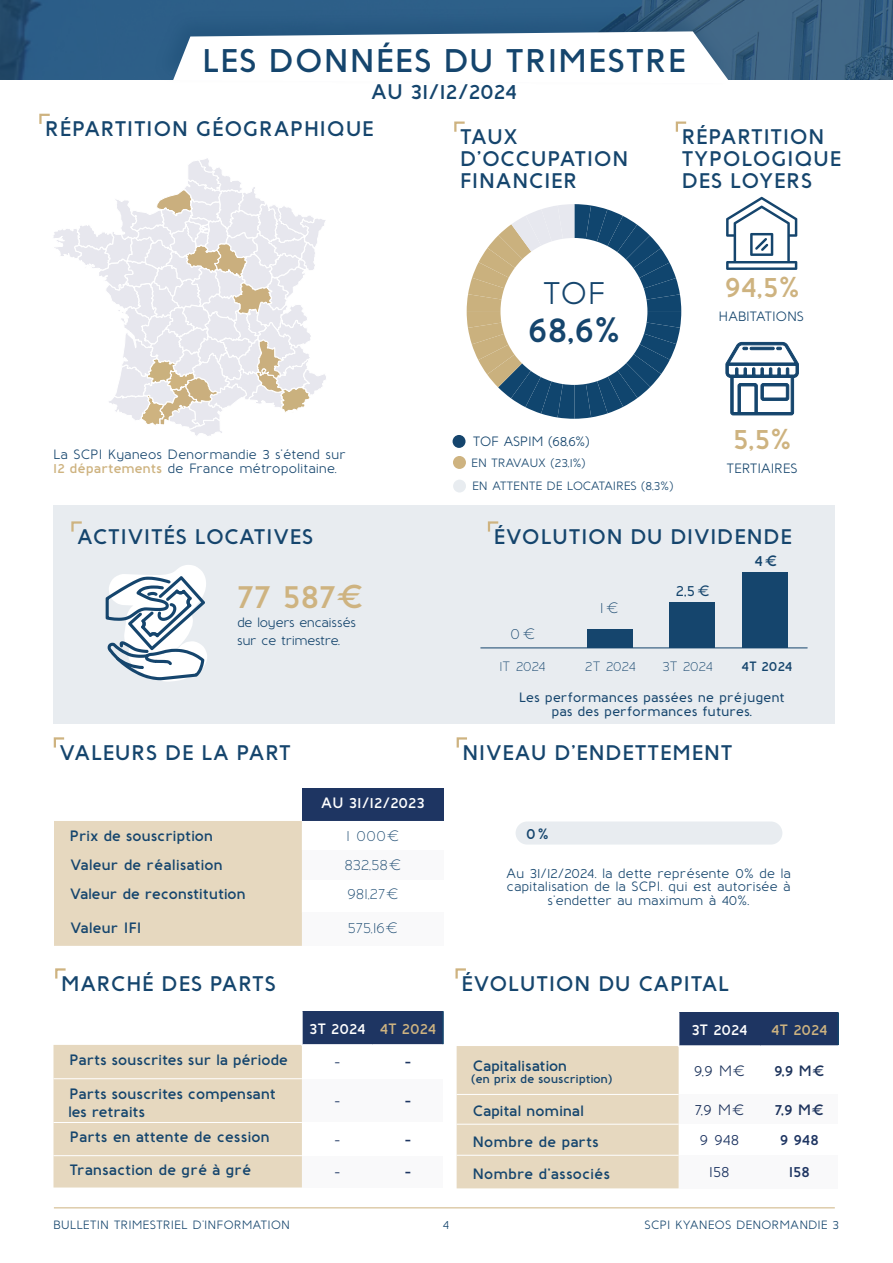
<style>
.page{position:relative;width:893px;height:1263px;background:#fff}
.page>*{position:absolute;margin:0;border:0;box-sizing:border-box;transform-origin:0 0}
.t1{font:600 35.25px "Baufra";color:#15456d}
.t2{font:600 33px "Baufra";color:#ceb380}
.t3{font:600 32.7px "Baufra";letter-spacing:.01em;color:#15456d}
.t4{font:500 31.2px "Baufra";color:#15456d}
.t5{font:600 28.8px "Baufra";color:#ceb380}
.t6{font:600 21.15px/22px "Baufra";letter-spacing:.01em;color:#15456d}
.t7{font:600 21.15px/44.5px "Baufra";letter-spacing:-.02em;color:#15456d;text-align:right}
.t8{font:600 15px/18px "Baufra";letter-spacing:-.01em;color:#15456d}
.t9{font:600 15px "Baufra";letter-spacing:-.015em;color:#fff}
.t10{font:15px "Baufra";color:#15456d}
.t11{font:500 15px "Baufra";letter-spacing:-.005em;color:#1e3562}
.t12{font:600 15px "Baufra";color:#1e3562}
.t13{font:600 15px "Baufra";letter-spacing:-.02em;color:#ceb380}
.t14{font:500 15px "Baufra";color:#1d335b}
.t15{font:600 15px "Baufra";color:#1d335b}
.t16{font:500 15px "Baufra";color:#1d335c}
.t17{font:600 15px "Baufra";color:#1d335c}
.t18{font:500 15px "Baufra";color:#1d3662}
.t19{font:600 15px "Baufra";color:#1d3662}
.t20{font:600 15px "Baufra";color:#15456d}
.t21{font:500 13.5px/13.5px "Baufra";letter-spacing:-.02em;color:#15456d}
.t22{font:600 13.5px/13.5px "Baufra";letter-spacing:-.01em;color:#15456d;text-align:center}
.t23{font:500 13.5px/18px "Baufra";letter-spacing:-.04em;color:#15456d}
.t24{font:13.5px "Baufra";letter-spacing:-.03em;color:#15456d}
.t25{font:600 13.5px "Baufra";letter-spacing:-.02em;color:#15456d}
.t26{font:500 12px "Baufra";letter-spacing:-.01em;color:#15456d}
.t27{font:600 12px "Baufra";letter-spacing:-.015em;color:#15456d}
.s1{font-weight:600;color:#ceb380}
.s2{color:#ceb380}
</style>
<div class="page">
<hr style="left:54px;top:1207px;width:781px;height:1px;background:#ceb380">
<img style="left:0;top:0;width:893px;height:80px">
<div style="left:53px;top:505px;width:782px;height:219px;background:#e8ecf0"></div>
<svg style="left:71px;top:521px;width:11px;height:11px"></svg>
<svg style="left:487px;top:521px;width:12px;height:11px"></svg>
<div style="left:302px;top:1011px;width:71px;height:34px;background:#1e3562"></div>
<div style="left:373px;top:1011px;width:70px;height:34px;background:#1e3562"></div>
<div style="left:53px;top:1045px;width:249px;height:142px;background:#e6d8bf"></div>
<div style="left:302px;top:1079px;width:71px;height:43px;background:#f9f9fa"></div>
<div style="left:373px;top:1079px;width:70px;height:43px;background:#f9f9fa"></div>
<div style="left:302px;top:1156px;width:71px;height:31px;background:#f9f9fa"></div>
<div style="left:373px;top:1156px;width:70px;height:31px;background:#f9f9fa"></div>
<hr style="left:301px;top:1011px;width:2px;height:33px;background:#fff">
<hr style="left:301px;top:1044px;width:72px;height:2px;background:#fff">
<hr style="left:373px;top:1044px;width:71px;height:2px;background:#fff">
<hr style="left:442px;top:1011px;width:2px;height:33px;background:#15456d">
<hr style="left:53px;top:1078px;width:249px;height:1px;background:#fff">
<hr style="left:53px;top:1122px;width:249px;height:1px;background:#fff">
<hr style="left:53px;top:1155px;width:249px;height:1px;background:#fff">
<div style="left:679px;top:1012px;width:81px;height:34px;background:#1e3562"></div>
<div style="left:760px;top:1012px;width:78px;height:34px;background:#1e3562"></div>
<div style="left:457px;top:1046px;width:222px;height:142px;background:#e6d8bf"></div>
<div style="left:679px;top:1094px;width:81px;height:30px;background:#f9f9fa"></div>
<div style="left:760px;top:1094px;width:78px;height:30px;background:#f9f9fa"></div>
<div style="left:679px;top:1155px;width:81px;height:33px;background:#f9f9fa"></div>
<div style="left:760px;top:1155px;width:78px;height:33px;background:#f9f9fa"></div>
<hr style="left:457px;top:1094px;width:222px;height:1px;background:#fff">
<hr style="left:457px;top:1124px;width:222px;height:1px;background:#fff">
<hr style="left:457px;top:1155px;width:222px;height:1px;background:#fff">
<hr style="left:837px;top:1012px;width:2px;height:33px;background:#15456d">
<hr style="left:760px;top:1045px;width:79px;height:2px;background:#fff">
<hr style="left:678px;top:1045px;width:82px;height:2px;background:#fff">
<svg style="left:455px;top:968px;width:11px;height:11px"></svg>
<svg style="left:55px;top:968px;width:11px;height:11px"></svg>
<svg style="left:467px;top:204px;width:214px;height:215px"></svg>
<svg style="left:106px;top:565px;width:101px;height:116px"></svg>
<div style="left:453px;top:435px;width:12px;height:13px;background:#15456d;border-radius:50%"></div>
<div style="left:453px;top:456px;width:13px;height:13px;background:#ceb380;border-radius:50%"></div>
<svg style="left:53px;top:158px;width:273px;height:278px"></svg>
<svg style="left:725px;top:342px;width:74px;height:73px"></svg>
<svg style="left:53px;top:737px;width:12px;height:11px"></svg>
<svg style="left:456px;top:737px;width:11px;height:11px"></svg>
<svg style="left:726px;top:197px;width:71px;height:73px"></svg>
<hr style="left:481px;top:647px;width:326px;height:1px;background:#15456d">
<div style="left:153px;top:5px;width:584px;height:81px;background:#15456d;opacity:.36"></div>
<svg style="left:173px;top:31px;width:558px;height:52px"></svg>
<svg style="left:454px;top:121px;width:11px;height:11px"></svg>
<svg style="left:675px;top:121px;width:12px;height:11px"></svg>
<div style="left:302px;top:788px;width:142px;height:33px;background:#1e3562"></div>
<div style="left:54px;top:821px;width:248px;height:125px;background:#e6d8bf"></div>
<div style="left:302px;top:850px;width:142px;height:30px;background:#f9f9fa"></div>
<div style="left:302px;top:913px;width:142px;height:33px;background:#f9f9fa"></div>
<div style="left:516px;top:821px;width:266px;height:24px;background:#e8ecf0;border-radius:12px"></div>
<div style="left:453px;top:480px;width:13px;height:12px;background:#e8ecf0;border-radius:50%"></div>
<div style="left:669px;top:602px;width:46px;height:46px;background:#15456d"></div>
<svg style="left:39px;top:113px;width:11px;height:11px"></svg>
<div style="left:587px;top:629px;width:46px;height:19px;background:#15456d"></div>
<div style="left:742px;top:573px;width:46px;height:75px;background:#15456d"></div>
<h3 class="t3" style="left:202px;top:38px;width:486px">LES DONNÉES DU TRIMESTRE</h3>
<h3 class="t7" style="left:371px;top:69px;width:149px">AU 31/12/2024<br>TAUX</h3>
<h3 class="t6" style="left:460px;top:146px;width:170px">D’OCCUPATION<br>FINANCIER</h3>
<h3 class="t6" style="left:45px;top:117px;width:331px">RÉPARTITION GÉOGRAPHIQUE</h3>
<h3 class="t6" style="left:681px;top:124px;width:162px">RÉPARTITION<br>TYPOLOGIQUE<br>DES LOYERS</h3>
<p class="t21" style="left:53px;top:447px;width:294px">La SCPI Kyaneos Denormandie 3 s’étend sur<br><span class="s1">12 départements</span> de France métropolitaine.</p>
<h3 class="t4" style="left:543px;top:273px;width:64px">TOF</h3>
<h1 class="t1" style="left:528px;top:306px;width:93px">68,6%</h1>
<p class="t21" style="left:473px;top:433px;width:118px">TOF ASPIM (68,6%)</p>
<p class="t26" style="left:471px;top:455px;width:116px">EN TRAVAUX (23,1%)</p>
<p class="t26" style="left:472px;top:478px;width:203px">EN ATTENTE DE LOCATAIRES (8,3%)</p>
<h3 class="t5" style="left:725px;top:267px;width:77px">94,5%</h3>
<p class="t21" style="left:718px;top:309px;width:87px">HABITATIONS</p>
<h3 class="t5" style="left:733px;top:419px;width:60px">5,5%</h3>
<p class="t21" style="left:727px;top:460px;width:73px">TERTIAIRES</p>
<h3 class="t6" style="left:77px;top:525px;width:238px">ACTIVITÉS LOCATIVES</h3>
<h3 class="t6" style="left:493px;top:525px;width:300px">ÉVOLUTION DU DIVIDENDE</h3>
<h2 class="t2" style="left:237px;top:573px;width:128px">77 587€</h2>
<p class="t23" style="left:237px;top:613px;width:120px">de loyers encaissés sur ce trimestre.</p>
<p class="t10" style="left:510px;top:624px;width:26px">0€</p>
<p class="t10" style="left:600px;top:599px;width:20px">1€</p>
<p class="t20" style="left:676px;top:580px;width:35px">2,5€</p>
<p class="t8" style="left:754px;top:551px;width:24px">4€</p>
<p class="t24" style="left:499px;top:658px;width:48px">1T 2024</p>
<p class="t24" style="left:662px;top:658px;width:52px">3T 2024</p>
<p class="t25" style="left:742px;top:657px;width:52px">4T 2024</p>
<p class="t24" style="left:585px;top:658px;width:52px">2T 2024</p>
<p class="t22" style="left:519px;top:690px;width:267px">Les performances passées ne préjugent pas des performances futures.</p>
<h3 class="t6" style="left:59px;top:740px;width:233px">VALEURS DE LA PART</h3>
<h3 class="t6" style="left:462px;top:740px;width:272px">NIVEAU D’ENDETTEMENT</h3>
<p class="t9" style="left:321px;top:792px;width:105px">AU 31/12/2023</p>
<p class="t8" style="left:70px;top:826px;width:145px">Prix de souscription</p>
<p class="t10" style="left:346px;top:826px;width:54px">1 000€</p>
<p class="t8" style="left:70px;top:855px;width:154px">Valeur de réalisation</p>
<p class="t10" style="left:345px;top:855px;width:58px">832,58€</p>
<p class="t8" style="left:70px;top:884px;width:178px">Valeur de reconstitution</p>
<p class="t10" style="left:347px;top:885px;width:53px">981,27€</p>
<p class="t8" style="left:70px;top:917px;width:73px">Valeur IFI</p>
<p class="t10" style="left:348px;top:918px;width:52px">575,16€</p>
<p class="t8" style="left:526px;top:824px;width:25px">0%</p>
<p class="t21" style="left:506px;top:865px;width:286px;text-align:center">Au 31/12/2024. la dette représente 0% de la capitalisation de la SCPI. qui est autorisée à s’endetter au maximum à 40%.</p>
<h3 class="t6" style="left:61px;top:971px;width:217px">MARCHÉ DES PARTS</h3>
<h3 class="t6" style="left:461px;top:971px;width:270px">ÉVOLUTION DU CAPITAL</h3>
<p class="t9" style="left:309px;top:1018px;width:128px">3T 2024 <span class="s2">4T 2024</span></p>
<p class="t8" style="left:69px;top:1050px;width:220px">Parts souscrites sur la période</p>
<p class="t18" style="left:334px;top:1052px;width:7px">-</p>
<p class="t19" style="left:405px;top:1052px;width:8px">-</p>
<p class="t8" style="left:68px;top:1083px;width:209px">Parts souscrites compensant les retraits</p>
<p class="t18" style="left:334px;top:1091px;width:7px">-</p>
<p class="t19" style="left:405px;top:1091px;width:8px">-</p>
<p class="t8" style="left:69px;top:1127px;width:202px">Parts en attente de cession</p>
<p class="t18" style="left:334px;top:1130px;width:7px">-</p>
<p class="t19" style="left:405px;top:1129px;width:8px">-</p>
<p class="t8" style="left:70px;top:1160px;width:183px">Transaction de gré à gré</p>
<p class="t18" style="left:334px;top:1162px;width:7px">-</p>
<p class="t19" style="left:405px;top:1161px;width:8px">-</p>
<p class="t8" style="left:472px;top:1056px;width:97px">Capitalisation</p>
<p class="t27" style="left:471px;top:1070px;width:143px">(en prix de souscription)</p>
<p class="t9" style="left:691px;top:1019px;width:58px">3T 2024</p>
<p class="t13" style="left:771px;top:1019px;width:58px">4T 2024</p>
<p class="t14" style="left:694px;top:1061px;width:53px">9,9 M€</p>
<p class="t15" style="left:774px;top:1060px;width:52px">9,9 M€</p>
<p class="t8" style="left:472px;top:1101px;width:113px">Capital nominal</p>
<p class="t16" style="left:695px;top:1100px;width:51px">7,9 M€</p>
<p class="t17" style="left:775px;top:1099px;width:51px">7,9 M€</p>
<p class="t8" style="left:473px;top:1132px;width:128px">Nombre de parts</p>
<p class="t11" style="left:700px;top:1130px;width:41px">9 948</p>
<p class="t12" style="left:780px;top:1130px;width:40px">9 948</p>
<p class="t8" style="left:473px;top:1164px;width:139px">Nombre d’associés</p>
<p class="t11" style="left:709px;top:1162px;width:22px">158</p>
<p class="t12" style="left:789px;top:1162px;width:23px">158</p>
<p class="t26" style="left:53px;top:1217px;width:238px">BULLETIN TRIMESTRIEL D’INFORMATION</p>
<p class="t26" style="left:443px;top:1217px;width:8px">4</p>
<p class="t26" style="left:644px;top:1217px;width:196px">SCPI KYANEOS DENORMANDIE 3</p>
</div>
